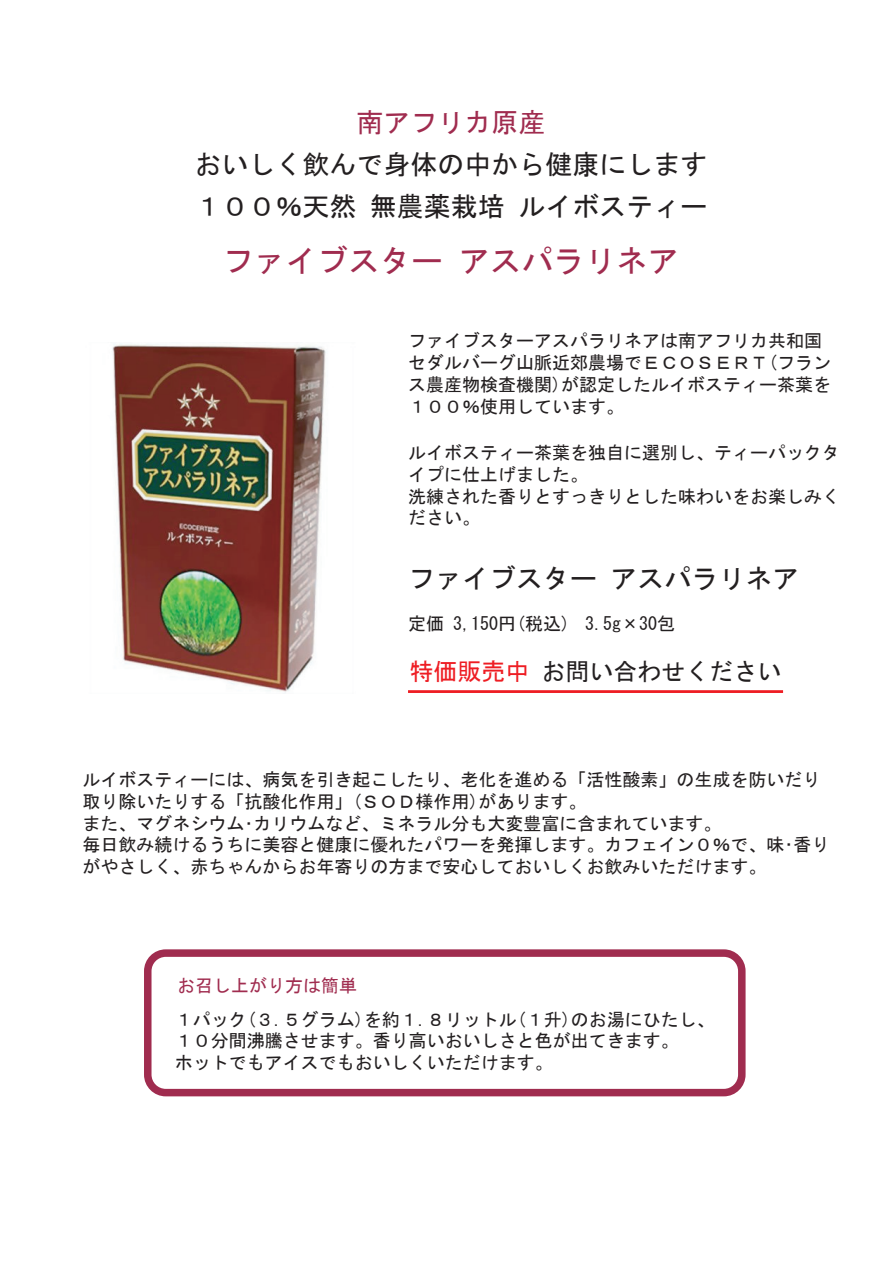
<style>
.page{position:relative;width:893px;height:1263px;background:#fff}
.page>*{position:absolute;margin:0;border:0;box-sizing:border-box;transform-origin:0 0}
.t1{font:31.5px "MS Gothic";color:#a02c4f}
.t2{font:27px "MS Gothic";color:#231f20}
.t3{font:27px "MS Gothic";color:#a02c4f}
.t4{font:24px "MS Gothic";color:#231f20}
.t5{font:18px/21.8px "MS Gothic";color:#231f20}
.t6{font:18px "MS Gothic";color:#a02c4f}
.s1{color:#ee1d23}
</style>
<div class="page">
<img style="left:112px;top:343px;width:214px;height:350px">
<div style="left:144px;top:949px;width:602px;height:147px;border:8px solid #a02c4f;border-radius:18px"></div>
<hr style="left:408px;top:690px;width:375px;height:3px;background:#ee1d23">
<h2 class="t3" style="left:356px;top:109px;width:190px">南アフリカ原産</h2>
<h2 class="t2" style="left:194px;top:151px;width:514px">おいしく飲んで身体の中から健康にします</h2>
<h2 class="t2" style="left:194px;top:193px;width:514px">１００％天然無農薬栽培ルイボスティー</h2>
<h1 class="t1" style="left:222px;top:244px;width:458px">ファイブスターアスパラリネア</h1>
<p class="t5" style="left:408px;top:330px;width:424px">ファイブスターアスパラリネアは南アフリカ共和国セダルバーグ山脈近郊農場でＥＣＯＳＥＲＴ(フランス農産物検査機関)が認定したルイボスティー茶葉を<br>１００％使用しています。</p>
<p class="t5" style="left:408px;top:442px;width:433px">ルイボスティー茶葉を独自に選別し、ティーパックタイプに仕上げました。<br>洗練された香りとすっきりとした味わいをお楽しみください。</p>
<h2 class="t2" style="left:408px;top:565px;width:393px">ファイブスターアスパラリネア</h2>
<p class="t5" style="left:408px;top:613px;width:269px">定価 3,150円(税込) 3.5g×30包</p>
<h3 class="t4" style="left:410px;top:659px;width:373px"><span class="s1">特価販売中</span>お問い合わせください</h3>
<p class="t5" style="left:83px;top:769px;width:748px">ルイボスティーには、病気を引き起こしたり、老化を進める「活性酸素」の生成を防いだり取り除いたりする「抗酸化作用」(ＳＯＤ様作用)があります。<br>また、マグネシウム･カリウムなど、ミネラル分も大変豊富に含まれています。<br>毎日飲み続けるうちに美容と健康に優れたパワーを発揮します。カフェイン０％で、味･香りがやさしく、赤ちゃんからお年寄りの方まで安心しておいしくお飲みいただけます。</p>
<p class="t6" style="left:177px;top:977px;width:181px">お召し上がり方は簡単</p>
<p class="t5" style="left:175px;top:1008px;width:542px">１パック(３.５グラム)を約１.８リットル(１升)のお湯にひたし、<br>１０分間沸騰させます。香り高いおいしさと色が出てきます。<br>ホットでもアイスでもおいしくいただけます。</p>
</div>
